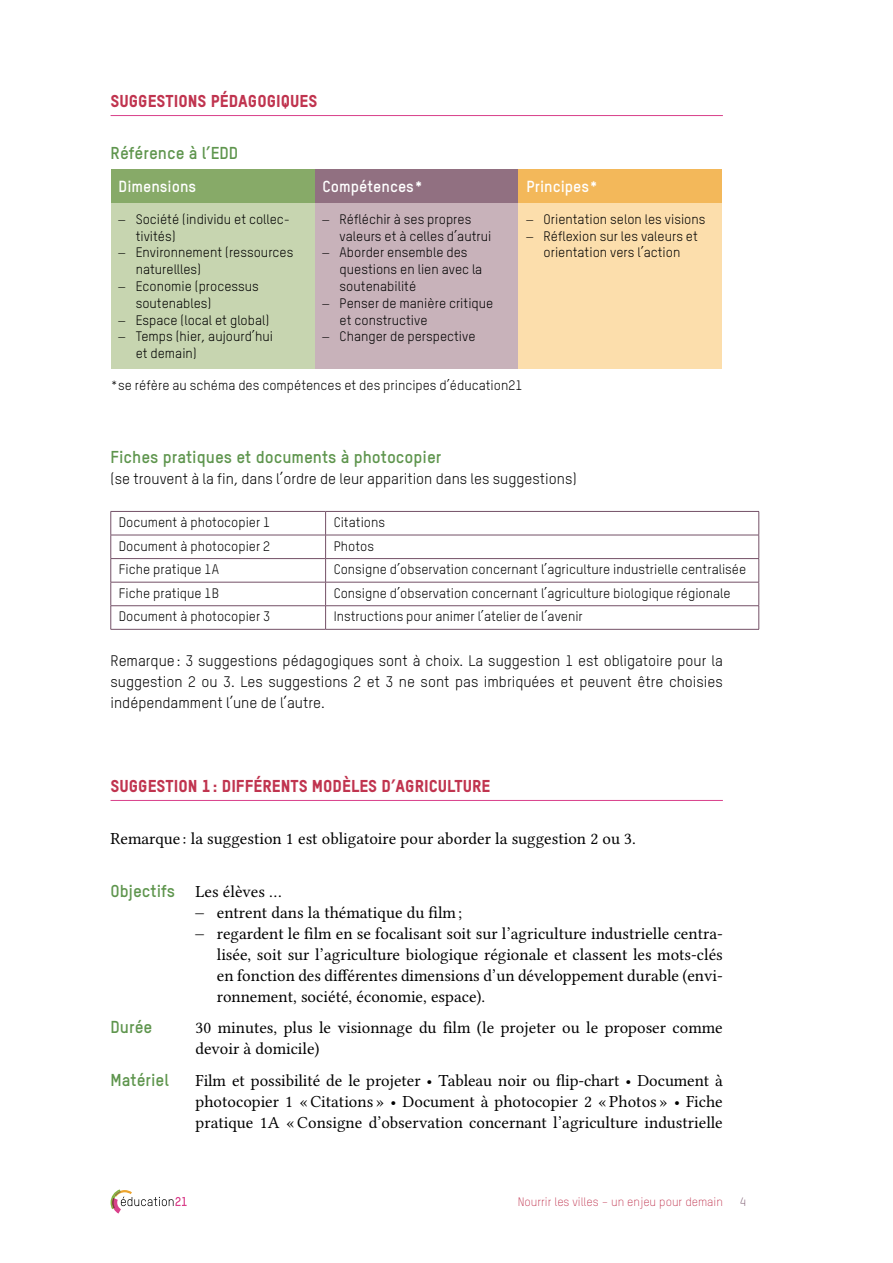
<style>
.page{position:relative;width:893px;height:1263px;background:#fff}
.page>*{position:absolute;margin:0;border:0;box-sizing:border-box;transform-origin:0 0}
.t1{font:16.95px/21px "Lin Libertine O";color:#000;text-align:justify}
.t2{font:700 16.95px "TSTARPRO";color:#5e954d}
.t3{font:16.95px "TSTARPRO Headline";color:#c0344f}
.t4{font:700 15.75px "TSTARPRO";color:#fff}
.t5{font:15px/21px "TSTARPRO";color:#000;text-align:justify}
.t6{font:13.5px/16.8px "TSTARPRO";color:#000}
.t7{font:300 12px "TSTARPRO";color:#c0344f}
.t8{font:300 12px "TSTARPRO";color:#735066}
.s1{font-family:"Bembo"}
.s2{font-family:"TSTARPRO";font-weight:700;color:#5e954d}
</style>
<div class="page">
<svg style="left:111px;top:1189px;width:76px;height:24px"></svg>
<hr style="left:111px;top:115px;width:612px;height:1px;background:#d9408a">
<hr style="left:111px;top:800px;width:612px;height:1px;background:#d9408a">
<div style="left:111px;top:170px;width:203px;height:33px;background:#87aa68"></div>
<div style="left:314px;top:170px;width:204px;height:33px;background:#917081"></div>
<div style="left:518px;top:170px;width:204px;height:33px;background:#f3b85a"></div>
<div style="left:111px;top:203px;width:203px;height:166px;background:#c7d5b0"></div>
<div style="left:314px;top:203px;width:204px;height:166px;background:#c8b2ba"></div>
<div style="left:518px;top:203px;width:204px;height:166px;background:#fcdeac"></div>
<hr style="left:111px;top:535px;width:215px;height:1px;background:#735066">
<hr style="left:326px;top:535px;width:433px;height:1px;background:#735066">
<hr style="left:111px;top:558px;width:215px;height:1px;background:#735066">
<hr style="left:326px;top:558px;width:433px;height:1px;background:#735066">
<hr style="left:111px;top:582px;width:215px;height:1px;background:#735066">
<hr style="left:326px;top:582px;width:433px;height:1px;background:#735066">
<hr style="left:111px;top:605px;width:215px;height:1px;background:#735066">
<hr style="left:326px;top:605px;width:433px;height:1px;background:#735066">
<svg style="left:325px;top:512px;width:1px;height:117px"></svg>
<hr style="left:111px;top:511px;width:215px;height:1px;background:#735066">
<hr style="left:326px;top:511px;width:433px;height:1px;background:#735066">
<svg style="left:111px;top:512px;width:1px;height:117px"></svg>
<svg style="left:758px;top:512px;width:1px;height:117px"></svg>
<hr style="left:111px;top:629px;width:215px;height:1px;background:#735066">
<hr style="left:326px;top:629px;width:433px;height:1px;background:#735066">
<p class="t3" style="left:111px;top:90px;width:208px">SUGGESTIONS PÉDAGOGIQUES</p>
<p class="t2" style="left:111px;top:142px;width:129px">Référence à l’EDD</p>
<p class="t4" style="left:119px;top:177px;width:79px">Dimensions</p>
<p class="t4" style="left:323px;top:177px;width:102px">Compétences*</p>
<p class="t4" style="left:527px;top:177px;width:73px">Principes*</p>
<p class="t6" style="left:136px;top:210px;width:156px;text-indent:-17px"><span class="s1">–</span> Société (individu et collec&shy;tivités)</p>
<p class="t6" style="left:136px;top:244px;width:159px;text-indent:-17px"><span class="s1">–</span> Environnement (ressources naturellles)</p>
<p class="t6" style="left:136px;top:278px;width:125px;text-indent:-17px"><span class="s1">–</span> Economie (processus soutenables)</p>
<p class="t6" style="left:119px;top:311px;width:152px"><span class="s1">–</span> Espace (local et global)</p>
<p class="t6" style="left:136px;top:328px;width:139px;text-indent:-17px"><span class="s1">–</span> Temps (hier, aujourd’hui et demain)</p>
<p class="t6" style="left:340px;top:210px;width:153px;text-indent:-17px"><span class="s1">–</span> Réfléchir à ses propres valeurs et à celles d’autrui</p>
<p class="t6" style="left:340px;top:244px;width:144px;text-indent:-17px"><span class="s1">–</span> Aborder ensemble des questions en lien avec la soutenabilité</p>
<p class="t6" style="left:340px;top:294px;width:155px;text-indent:-17px"><span class="s1">–</span> Penser de manière critique et constructive</p>
<p class="t6" style="left:323px;top:328px;width:154px"><span class="s1">–</span> Changer de perspective</p>
<p class="t6" style="left:527px;top:210px;width:180px"><span class="s1">–</span> Orientation selon les visions</p>
<p class="t6" style="left:527px;top:227px;width:173px;text-align:center"><span class="s1">–</span> Réflexion sur les valeurs et orientation vers l’action</p>
<p class="t6" style="left:111px;top:376px;width:413px">*se réfère au schéma des compétences et des principes d’éducation21</p>
<p class="t2" style="left:111px;top:446px;width:332px">Fiches pratiques et documents à photocopier</p>
<p class="t5" style="left:111px;top:468px;width:468px">(se trouvent à la fin, dans l’ordre de leur apparition dans les suggestions)</p>
<p class="t6" style="left:119px;top:514px;width:153px">Document à photocopier 1</p>
<p class="t6" style="left:334px;top:514px;width:53px">Citations</p>
<p class="t6" style="left:119px;top:537px;width:153px">Document à photocopier 2</p>
<p class="t6" style="left:334px;top:537px;width:42px">Photos</p>
<p class="t6" style="left:119px;top:561px;width:102px">Fiche pratique 1A</p>
<p class="t6" style="left:334px;top:561px;width:414px">Consigne d’observation concernant l’agriculture industrielle centralisée</p>
<p class="t6" style="left:119px;top:584px;width:102px">Fiche pratique 1B</p>
<p class="t6" style="left:334px;top:584px;width:398px">Consigne d’observation concernant l’agriculture biologique régionale</p>
<p class="t6" style="left:119px;top:608px;width:153px">Document à photocopier 3</p>
<p class="t6" style="left:334px;top:608px;width:251px">Instructions pour animer l’atelier de l’avenir</p>
<p class="t5" style="left:111px;top:649px;width:614px">Remarque: 3 suggestions pédagogiques sont à choix. La suggestion 1 est obligatoire pour la suggestion 2 ou 3. Les suggestions 2 et 3 ne sont pas imbriquées et peuvent être choisies indépendamment l’une de l’autre.</p>
<p class="t3" style="left:111px;top:775px;width:381px">SUGGESTION 1: DIFFÉRENTS MODÈLES D’AGRICULTURE</p>
<p class="t1" style="left:111px;top:826px;width:527px">Remarque : la suggestion 1 est obligatoire pour aborder la suggestion 2 ou 3.</p>
<p class="t1" style="left:111px;top:879px;width:173px"><span class="s2">Objectifs</span> Les élèves …</p>
<p class="t1" style="left:196px;top:900px;width:268px"><span class="s1">–</span> entrent dans la thématique du film ;</p>
<p class="t1" style="left:217px;top:921px;width:507px;text-indent:-21px"><span class="s1">–</span> regardent le film en se focalisant soit sur l’agriculture industrielle centra&shy;lisée, soit sur l’agriculture biologique régionale et classent les mots-clés en fonction des différentes dimensions d’un développement durable (envi&shy;ronnement, société, économie, espace).</p>
<p class="t2" style="left:111px;top:1016px;width:43px">Durée</p>
<p class="t1" style="left:196px;top:1015px;width:529px">30 minutes, plus le visionnage du film (le projeter ou le proposer comme devoir à domicile)</p>
<p class="t2" style="left:111px;top:1069px;width:60px">Matériel</p>
<p class="t1" style="left:196px;top:1068px;width:529px">Film et possibilité de le projeter • Tableau noir ou flip-chart • Document à photocopier 1 « Citations » • Document à photocopier 2 « Photos » • Fiche pratique 1A « Consigne d’observation concernant l’agriculture industrielle</p>
<p class="t7" style="left:518px;top:1195px;width:207px">Nourrir les villes – un enjeu pour demain</p>
<p class="t8" style="left:740px;top:1195px;width:8px">4</p>
</div>
